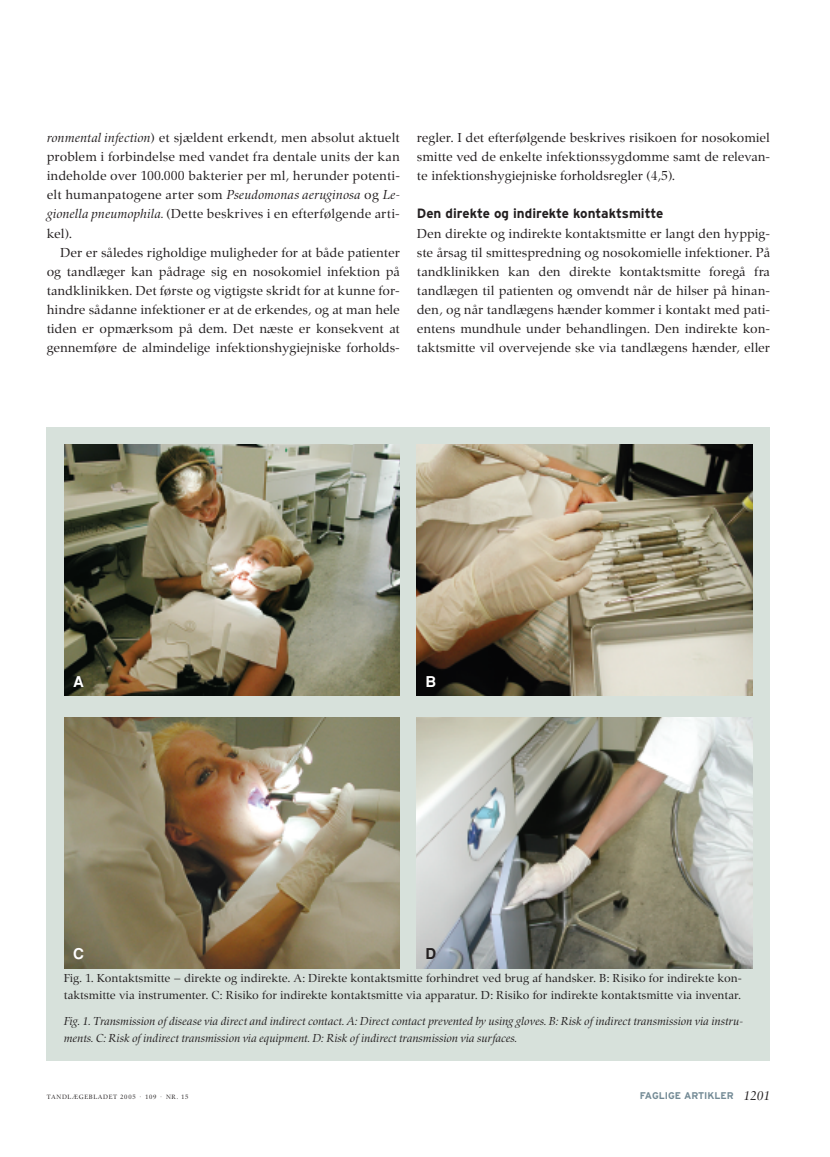
<style>
.page{position:relative;width:830px;height:1157px;background:#fff}
.page>*{position:absolute;margin:0;border:0;box-sizing:border-box;transform-origin:0 0}
.t1{font:700 15px "Helvetica";color:#fff}
.t2{font:700 15px "Helvetica";color:#231f20}
.t3{font:13.5px/19.2px "Zapf Renaissance BEF";color:#231f20;text-align:justify}
.t4{font:700 13.5px "Interstate";color:#231f20}
.t5{font:12px/16.8px "Zapf Renaissance BEF";color:#231f20}
.t6{font:italic 12px/16.8px "Zapf Renaissance BEF";color:#231f20}
.t7{font:700 9.75px "Interstate";color:#738a95}
.t8{font:6.45px "Zapf Renaissance BEF";letter-spacing:.11em;color:#231f20}
.s1{font-style:italic}
.s2{font-family:"Zapf Renaissance BEF";font-weight:400;font-style:italic;font-size:13.5px;color:#231f20}
</style>
<div class="page">
<img style="left:46px;top:427px;width:724px;height:634px">
<p class="t3" style="left:47px;top:129px;width:354px"><span class="s1">ronmental infection</span>) et sjældent erkendt, men absolut aktuelt problem i forbindelse med vandet fra dentale units der kan indeholde over 100.000 bakterier per ml, herunder potenti&shy;elt humanpatogene arter som <span class="s1">Pseudomonas aeruginosa</span> og <span class="s1">Le&shy;gionella pneumophila.</span> (Dette beskrives i en efterfølgende arti&shy;kel).</p>
<p class="t3" style="left:47px;top:244px;width:354px;text-indent:13px">Der er således righoldige muligheder for at både patienter og tandlæger kan pådrage sig en nosokomiel infektion på tandklinikken. Det første og vigtigste skridt for at kunne for&shy;hindre sådanne infektioner er at de erkendes, og at man hele tiden er opmærksom på dem. Det næste er konsekvent at gennemføre de almindelige infektionshygiejniske forholds-</p>
<p class="t3" style="left:417px;top:129px;width:354px">regler. I det efterfølgende beskrives risikoen for nosokomiel smitte ved de enkelte infektionssygdomme samt de relevan&shy;te infektionshygiejniske forholdsregler (4,5).</p>
<p class="t4" style="left:417px;top:209px;width:248px">Den direkte og indirekte kontaktsmitte</p>
<p class="t3" style="left:417px;top:225px;width:354px">Den direkte og indirekte kontaktsmitte er langt den hyppig&shy;ste årsag til smittespredning og nosokomielle infektioner. På tandklinikken kan den direkte kontaktsmitte foregå fra tandlægen til patienten og omvendt når de hilser på hinan&shy;den, og når tandlægens hænder kommer i kontakt med pati&shy;entens mundhule under behandlingen. Den indirekte kon&shy;taktsmitte vil overvejende ske via tandlægens hænder, eller</p>
<p class="t1" style="left:73px;top:675px;width:12px">A</p>
<p class="t1" style="left:425px;top:675px;width:12px">B</p>
<p class="t1" style="left:73px;top:948px;width:12px">C</p>
<p class="t2" style="left:425px;top:948px;width:12px">D</p>
<p class="t5" style="left:64px;top:971px;width:679px">Fig. 1. Kontaktsmitte – direkte og indirekte. A: Direkte kontaktsmitte forhindret ved brug af handsker. B: Risiko for indirekte kon&shy;taktsmitte via instrumenter. C: Risiko for indirekte kontaktsmitte via apparatur. D: Risiko for indirekte kontaktsmitte via inventar.</p>
<p class="t6" style="left:64px;top:1013px;width:680px">Fig. 1. Transmission of disease via direct and indirect contact. A: Direct contact prevented by using gloves. B: Risk of indirect transmission via instru&shy;ments. C: Risk of indirect transmission via equipment. D: Risk of indirect transmission via surfaces.</p>
<p class="t8" style="left:47px;top:1093px;width:143px">TANDLÆGEBLADET 2005 · 109 · NR. 15</p>
<p class="t7" style="left:639px;top:1091px;width:132px">FAGLIGE ARTIKLER <span class="s2">1201</span></p>
</div>
